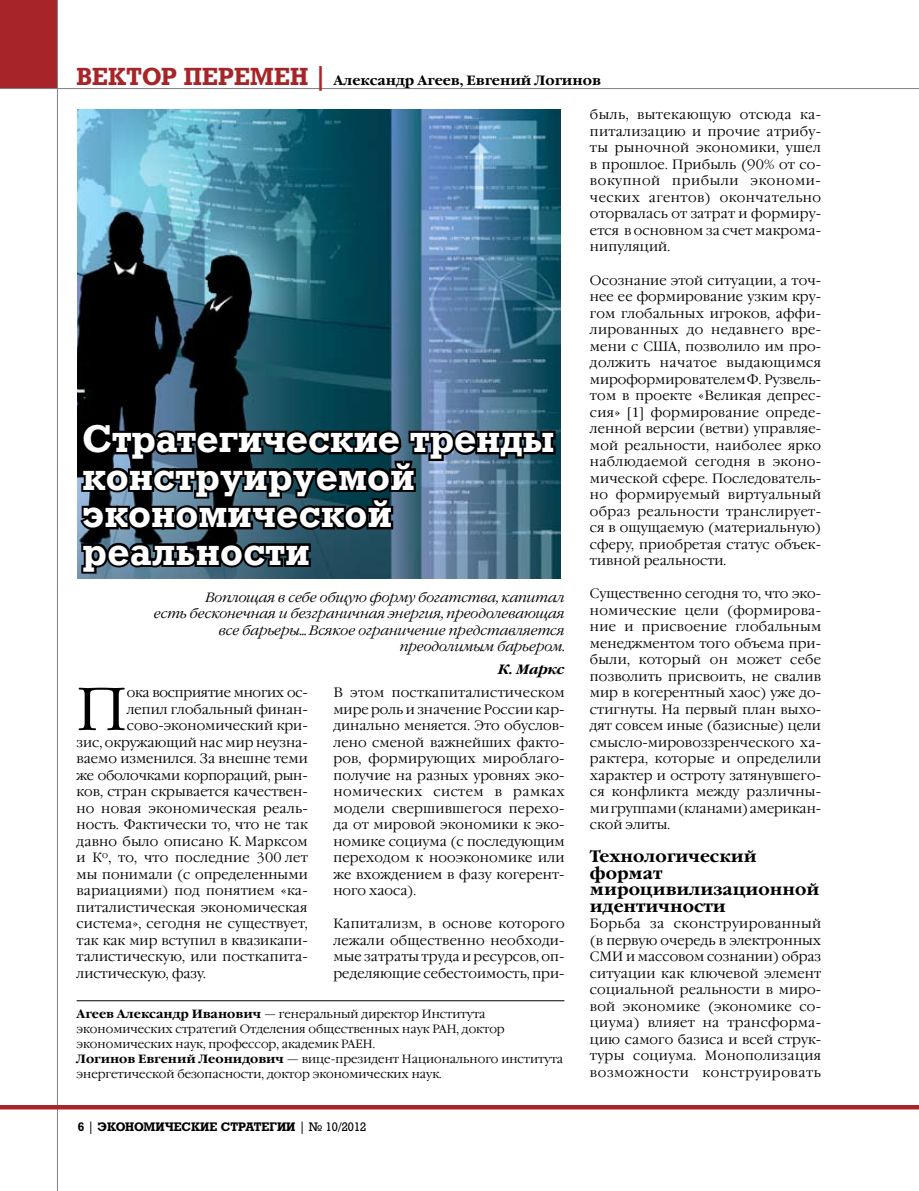
<style>
.page{position:relative;width:919px;height:1191px;background:#fff}
.page>*{position:absolute;margin:0;border:0;box-sizing:border-box;transform-origin:0 0}
.t1{font:300 60.6px "Garamond C";color:#000}
.t2{font:700 37.5px/37.5px "Rodeo";letter-spacing:.005em;color:#fff}
.t3{font:700 24px "Rodeo";color:#a72428}
.t4{font:700 16.5px/16.5px "Garamond C";color:#000}
.t5{font:300 13.5px/16.5px "Garamond C";letter-spacing:.01em;color:#000;text-align:justify}
.t6{font:italic 300 13.5px/16.5px "Garamond C";color:#000;text-align:right}
.t7{font:700 13.5px "Garamond C";color:#000}
.t8{font:300 13.5px "Garamond C";letter-spacing:-.01em;color:#000}
.t9{font:300 13.5px "Garamond C";letter-spacing:-.015em;color:#000}
.t10{font:italic 700 13.5px "Garamond C";color:#000}
.t11{font:300 12px/15px "Garamond C";color:#000}
.t12{font:700 12px "Rodeo";color:#000}
.s1{font-family:"Rodeo";font-size:24px;color:#a72428}
.s2{font-weight:700}
.s3{font-weight:400}
</style>
<div class="page">
<div style="left:0;top:0;width:58px;height:89px;background:#a72428"></div>
<hr style="left:57px;top:0;width:1px;height:1191px;background:#808284">
<hr style="left:0;top:88px;width:918px;height:1px;background:#808284">
<hr style="left:0;top:1105px;width:918px;height:4px;background:#a72428">
<img style="left:77px;top:109px;width:484px;height:469px">
<svg style="left:77px;top:420px;width:481px;height:156px;background:#263c49"></svg>
<hr style="left:77px;top:1000px;width:487px;height:1px;background:#000">
<h3 class="t3" style="left:77px;top:62px;width:34px">ВЕКТОР</h3>
<h3 class="t3" style="left:184px;top:62px;width:19px">ПЕРЕМЕН</h3>
<p class="t7" style="left:314px;top:73px;width:288px"><span class="s1">|</span> Александр Агеев, Евгений Логинов</p>
<h2 class="t2" style="left:83px;top:420px;width:473px">Стратегические тренды конструируемой экономической реальности</h2>
<p class="t6" style="left:154px;top:589px;width:412px">Воплощая в себе общую форму богатства, капитал<br>есть бесконечная и безграничная энергия, преодолевающая все барьеры… Всякое ограничение представляется преодолимым барьером.</p>
<p class="t10" style="left:498px;top:661px;width:67px">К. Маркс</p>
<h1 class="t1" style="left:77px;top:676px;width:52px">П</h1>
<p class="t9" style="left:127px;top:685px;width:182px">ока восприятие многих ос-</p>
<p class="t5" style="left:127px;top:701px;width:182px">лепил глобальный финан-</p>
<p class="t5" style="left:127px;top:718px;width:182px">сово-экономический кри-</p>
<p class="t5" style="left:77px;top:734px;width:233px">зис, окружающий нас мир неузна-</p>
<p class="t5" style="left:77px;top:751px;width:233px">ваемо изменился. За внешне теми</p>
<p class="t8" style="left:77px;top:767px;width:233px">же оболочками корпораций, рын-</p>
<p class="t5" style="left:77px;top:784px;width:233px">ков, стран скрывается качествен-</p>
<p class="t5" style="left:77px;top:800px;width:233px">но новая экономическая реаль-</p>
<p class="t5" style="left:77px;top:817px;width:233px">ность. Фактически то, что не так</p>
<p class="t5" style="left:77px;top:833px;width:233px">давно было описано К. Марксом</p>
<p class="t5" style="left:77px;top:850px;width:233px">и К<sup>о</sup>, то, что последние 300 лет</p>
<p class="t5" style="left:77px;top:866px;width:233px">мы понимали (с определенными</p>
<p class="t5" style="left:77px;top:883px;width:233px">вариациями) под понятием «ка-</p>
<p class="t5" style="left:77px;top:899px;width:232px">питалистическая экономическая</p>
<p class="t5" style="left:77px;top:916px;width:233px">система», сегодня не существует,</p>
<p class="t5" style="left:77px;top:932px;width:233px">так как мир вступил в квазикапи-</p>
<p class="t5" style="left:77px;top:949px;width:233px">талистическую, или посткапита-</p>
<p class="t5" style="left:77px;top:965px;width:131px">листическую, фазу.</p>
<p class="t5" style="left:333px;top:685px;width:233px">В этом посткапиталистическом мире роль и значение России кар&shy;динально меняется. Это обуслов&shy;лено сменой важнейших факто&shy;ров, формирующих мироблаго&shy;получие на разных уровнях эко&shy;номических систем в рамках модели свершившегося перехо&shy;да от мировой экономики к эко&shy;номике социума (с последующим переходом к нооэкономике или же вхождением в фазу когерент&shy;ного хаоса).</p>
<p class="t5" style="left:333px;top:916px;width:233px">Капитализм, в основе которого лежали общественно необходи&shy;мые затраты труда и ресурсов, оп&shy;ределяющие себестоимость, при-</p>
<p class="t11" style="left:77px;top:1007px;width:488px"><span class="s2">Агеев Александр Иванович</span> — генеральный директор Института экономических стратегий Отделения общественных наук РАН, доктор экономических наук, профессор, академик РАЕН.<br><span class="s2">Логинов Евгений Леонидович</span> — вице-президент Национального института энергетической безопасности, доктор экономических наук.</p>
<p class="t12" style="left:88px;top:1119px;width:30px"><span class="s3">|</span> ЭКОНОМ</p>
<p class="t12" style="left:155px;top:1119px;width:212px">ИЧЕСКИЕ СТРАТЕГИИ <span class="s3">| № 10/2012</span></p>
<p class="t5" style="left:590px;top:107px;width:233px">быль, вытекающую отсюда ка&shy;питализацию и прочие атрибу&shy;ты рыночной экономики, ушел в прошлое. Прибыль (90% от со&shy;вокупной прибыли экономи&shy;че-ских агентов) окончательно оторвалась от затрат и формиру&shy;ется в основном за счет макрома&shy;нипуляций.</p>
<p class="t5" style="left:590px;top:272px;width:233px">Осознание этой ситуации, а точ&shy;нее ее формирование узким кру&shy;гом глобальных игроков, аффи&shy;лированных до недавнего вре&shy;мени с США, позволило им про&shy;должить начатое выдающимся мироформирователем Ф. Рузвель&shy;том в проекте «Великая депрес&shy;сия» [1] формирование опреде&shy;ленной версии (ветви) управляе&shy;мой реальности, наиболее ярко наблюдаемой сегодня в эконо&shy;мической сфере. Последователь&shy;но формируемый виртуальный образ реальности транслирует&shy;ся в ощущаемую (материальную) сферу, приобретая статус объек&shy;тивной реальности.</p>
<p class="t5" style="left:590px;top:586px;width:233px">Существенно сегодня то, что эко&shy;номические цели (формирова&shy;ние и присвоение глобальным менеджментом того объема при&shy;были, который он может себе позволить присвоить, не свалив мир в когерентный хаос) уже до&shy;стигнуты. На первый план выхо&shy;дят совсем иные (базисные) цели смысло-мировоззренческого ха&shy;рактера, которые и определили характер и остроту затянувшего&shy;ся конфликта между различны&shy;ми группами (кланами) американ&shy;ской элиты.</p>
<p class="t4" style="left:590px;top:848px;width:231px">Технологический формат мироцивилизационной идентичности</p>
<p class="t5" style="left:590px;top:916px;width:233px">Борьба за сконструированный (в первую очередь в электронных СМИ и массовом сознании) образ ситуации как ключевой элемент социальной реальности в миро&shy;вой экономике (экономике со&shy;циума) влияет на трансформа&shy;цию самого базиса и всей струк&shy;туры социума. Монополизация возможности конструировать</p>
</div>
